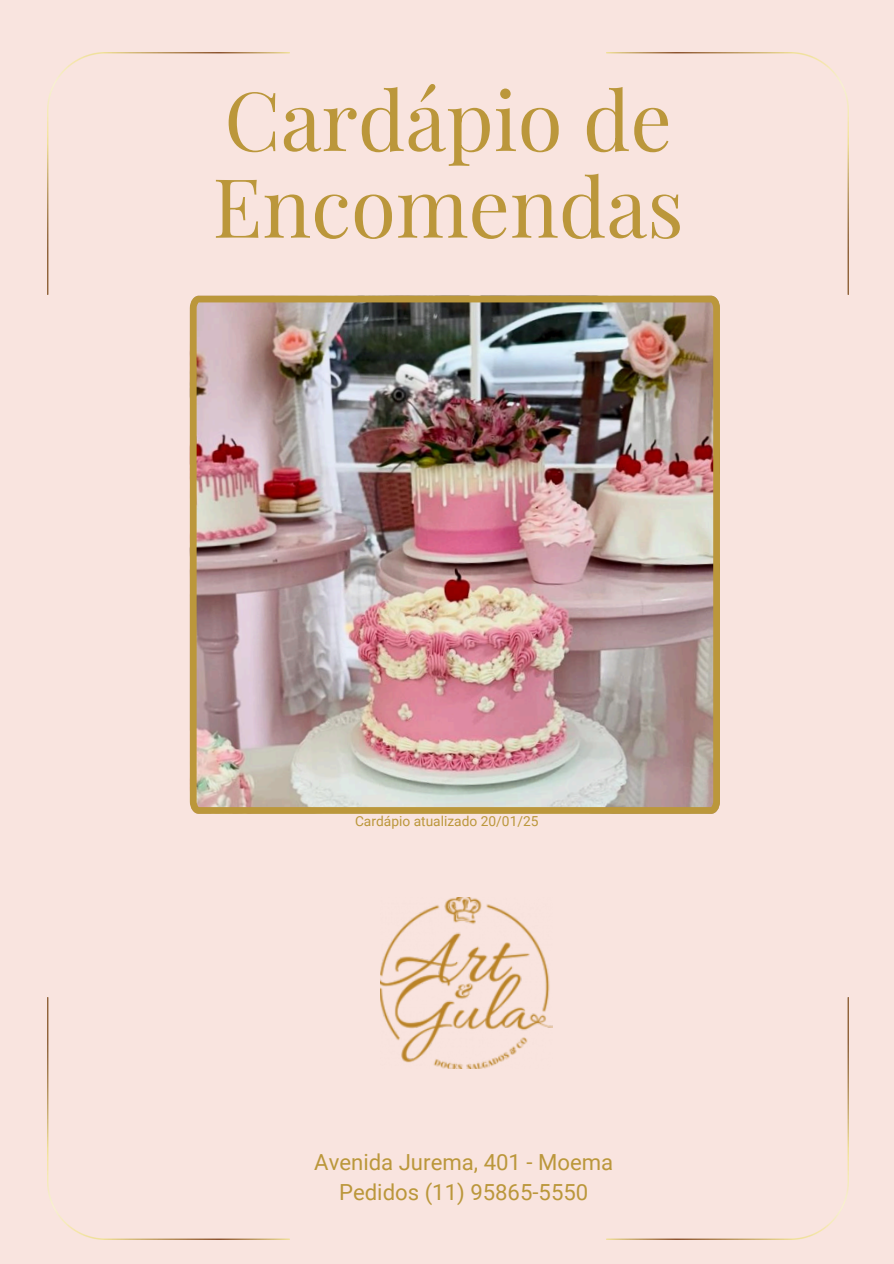
<style>
.page{position:relative;width:894px;height:1264px;background:#fff}
.page>*{position:absolute;margin:0;border:0;box-sizing:border-box;transform-origin:0 0}
.t1{font:81.75px/86.7px "Playfair Display";color:#bb973b}
.t2{font:22.2px/30px "Roboto";color:#bb973b;text-align:center}
.t3{font:13.8px "Roboto";color:#bb973b}
</style>
<div class="page">
<div style="left:0;top:0;width:893px;height:1263px;background:#f9e4df"></div>
<img style="left:47px;top:997px;width:242px;height:242px">
<img style="left:606px;top:997px;width:242px;height:242px">
<img style="left:48px;top:53px;width:242px;height:242px">
<img style="left:606px;top:53px;width:242px;height:242px">
<img style="left:190px;top:296px;width:529px;height:517px">
<img style="left:381px;top:897px;width:171px;height:171px">
<p class="t1" style="left:212px;top:74px;width:472px">Cardápio de<br>Encomendas</p>
<p class="t3" style="left:355px;top:813px;width:185px">Cardápio atualizado 20/01/25</p>
<p class="t2" style="left:314px;top:1147px;width:300px">Avenida Jurema, 401 - Moema<br>Pedidos (11) 95865-5550</p>
</div>
